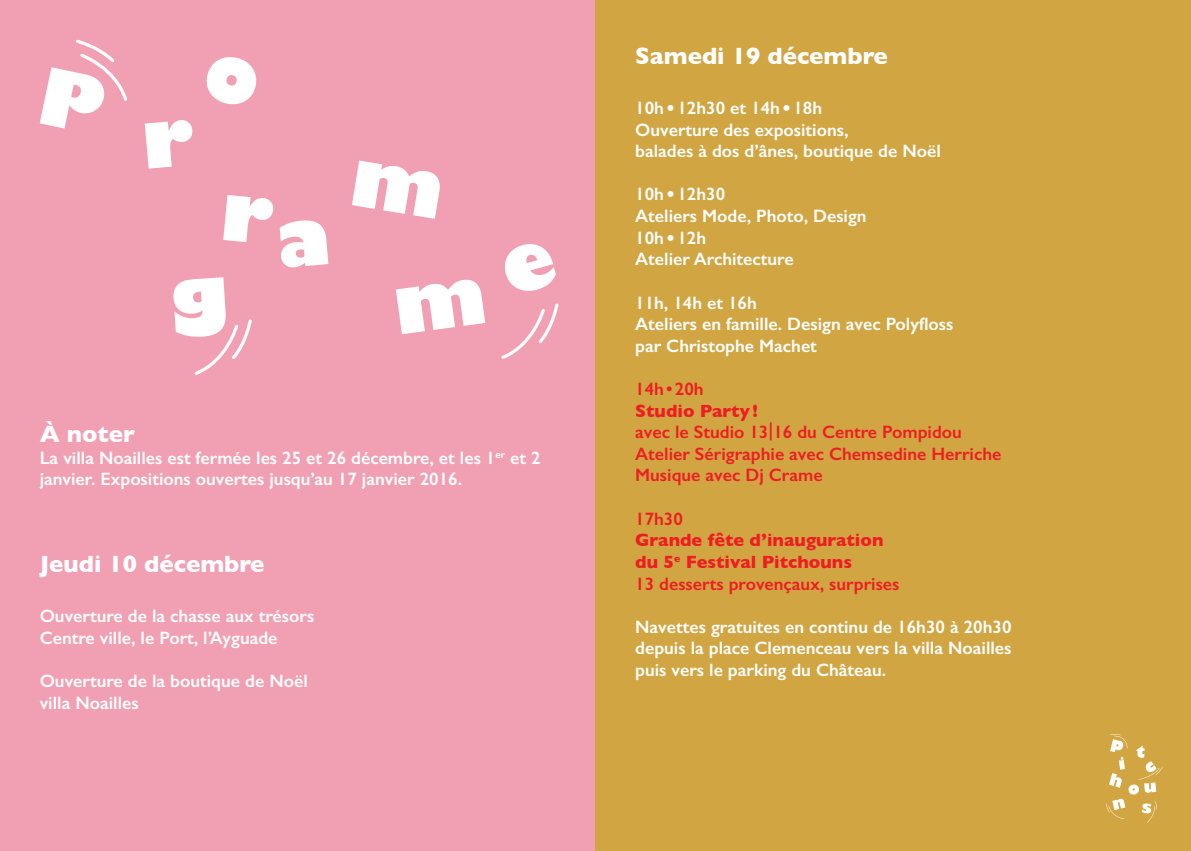
<style>
.page{position:relative;width:1191px;height:851px;background:#fff}
.page>*{position:absolute;margin:0;border:0;box-sizing:border-box;transform-origin:0 0}
.t1{font:700 24px "Gill Sans";color:#fff}
.t2{font:600 18px/21.6px "Gill Sans";color:#fff}
.t3{font:600 18px/21.6px "Gill Sans";color:#ee1d23}
.t4{font:700 18px/21.6px "Gill Sans";color:#ee1d23}
.s1{font-weight:700}
.s2{font-weight:600}
</style>
<div class="page">
<div style="left:0;top:0;width:624px;height:850px;background:#f19fb2"></div>
<div style="left:595px;top:0;width:596px;height:850px;background:#d1a542"></div>
<svg style="left:1106px;top:734px;width:56px;height:88px"></svg>
<svg style="left:40px;top:67px;width:34px;height:61px"></svg>
<svg style="left:74px;top:39px;width:485px;height:336px"></svg>
<h1 class="t1" style="left:40px;top:415px;width:97px">À noter</h1>
<p class="t2" style="left:40px;top:446px;width:502px">La villa Noailles est fermée les 25 et 26 décembre, et les 1<sup>er</sup> et 2 janvier. Expositions ouvertes jusqu’au 17 janvier 2016.</p>
<h1 class="t1" style="left:40px;top:544px;width:226px">Jeudi 10 décembre</h1>
<p class="t2" style="left:40px;top:605px;width:276px">Ouverture de la chasse aux trésors<br>Centre ville, le Port, l’Ayguade</p>
<p class="t2" style="left:40px;top:669px;width:270px">Ouverture de la boutique de Noël villa Noailles</p>
<h1 class="t1" style="left:635px;top:36px;width:254px">Samedi 19 décembre</h1>
<p class="t2" style="left:635px;top:97px;width:307px">10h<span class="s1">•</span>12h30 et 14h<span class="s1">•</span>18h<br>Ouverture des expositions,<br>balades à dos d’ânes, boutique de Noël</p>
<p class="t2" style="left:635px;top:183px;width:233px">10h<span class="s1">•</span>12h30<br>Ateliers Mode, Photo, Design<br>10h<span class="s1">•</span>12h<br>Atelier Architecture</p>
<p class="t2" style="left:635px;top:291px;width:320px">11h, 14h et 16h<br>Ateliers en famille. Design avec Polyfloss par Christophe Machet</p>
<p class="t3" style="left:635px;top:378px;width:70px">14h•20h</p>
<p class="t4" style="left:635px;top:399px;width:124px">Studio Party!</p>
<p class="t3" style="left:635px;top:421px;width:368px">avec le Studio 13|16 du Centre Pompidou<br>Atelier Sérigraphie avec Chemsedine Herriche<br>Musique avec Dj Crame</p>
<p class="t3" style="left:635px;top:507px;width:49px">17h30</p>
<p class="t4" style="left:635px;top:529px;width:266px">Grande fête d’inauguration du 5<sup>e</sup> Festival Pitchouns<br><span class="s2">13 desserts provençaux, surprises</span></p>
<p class="t2" style="left:635px;top:615px;width:378px;text-align:justify">Navettes gratuites en continu de 16h30 à 20h30 depuis la place Clemenceau vers la villa Noailles puis vers le parking du Château.</p>
</div>
